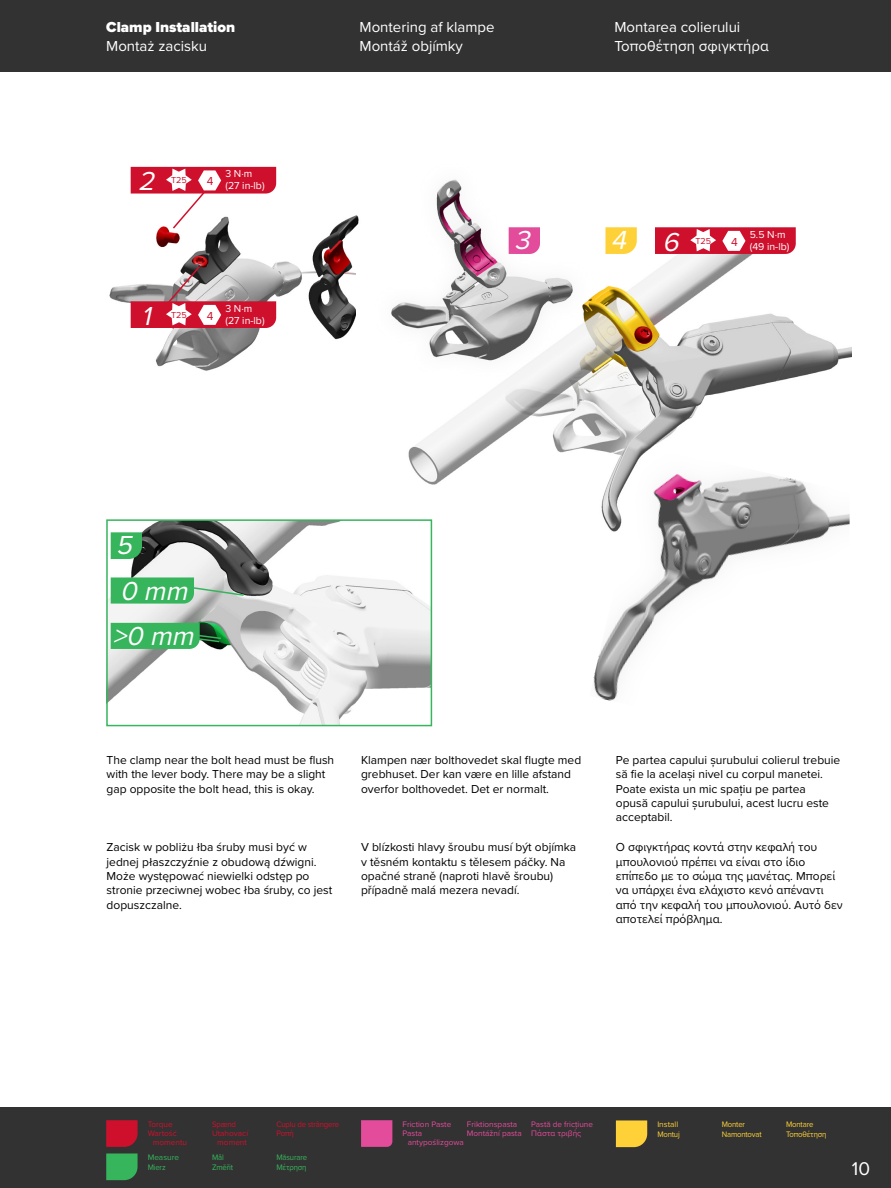
<style>
.page{position:relative;width:891px;height:1188px;background:#fff}
.page>*{position:absolute;margin:0;border:0;box-sizing:border-box;transform-origin:0 0}
.User_Manual_Number_F{font:italic 27px "Proxima Nova";color:#fff}
.t1{font:19.2px "Proxima Nova";color:#fff}
.Header_Proxima_Nova{font:15px "Proxima Nova";color:#fff}
.Header_Proxima_Nova-2{font:900 15px "Proxima Nova";color:#fff}
.User_Manual_Text_-_N{font:12px/14.4px "Proxima Nova";color:#000}
.User_Manual_Number_F-2{font:12px "Proxima Nova";color:#cf102d}
.User_Manual_Number_F-3{font:10.5px "Proxima Nova";color:#fff}
.User_Manual_Number_F-4{font:9px "Proxima Nova";color:#cf102d}
.t2{font:8.25px/8.2px "Proxima Nova";color:#e34b9b}
.t3{font:8.25px "Proxima Nova";letter-spacing:-.02em;color:#ffd138;scale:.94 1}
.t4{font:8.25px/8.2px "Proxima Nova";color:#cf102d}
.t5{font:8.25px "Proxima Nova";letter-spacing:-.02em;color:#36b55c;scale:.94 1}
.t6{font:8.25px "Proxima Nova";letter-spacing:-.02em;color:#cf102d;scale:.94 1}
.t7{font:8.25px "Proxima Nova";color:#cf102d;scale:.94 1}
.t8{font:8.25px "Proxima Nova";color:#ffd138}
.t9{font:8.25px "Proxima Nova";color:#36b55c}
.s1{font-weight:900}
</style>
<div class="page">
<div style="left:0;top:1108px;width:891px;height:80px;background:#323232"></div>
<img style="left:109px;top:167px;width:250px;height:204px">
<img style="left:357px;top:230px;width:495px;height:375px">
<svg style="left:605px;top:227px;width:32px;height:27px"></svg>
<img style="left:109px;top:522px;width:320px;height:201px">
<div style="left:106px;top:519px;width:326px;height:207px;border:2px solid #36b55c"></div>
<svg style="left:111px;top:577px;width:134px;height:27px;background:#68b67f"></svg>
<svg style="left:111px;top:623px;width:112px;height:26px;background:#38a558"></svg>
<svg style="left:111px;top:532px;width:31px;height:27px"></svg>
<img style="left:589px;top:445px;width:261px;height:256px">
<img style="left:361px;top:179px;width:242px;height:216px">
<div style="left:0;top:0;width:891px;height:72px;background:#323232"></div>
<svg style="left:106px;top:1120px;width:32px;height:27px"></svg>
<svg style="left:361px;top:1120px;width:31px;height:27px"></svg>
<svg style="left:616px;top:1120px;width:31px;height:27px"></svg>
<svg style="left:106px;top:1153px;width:32px;height:27px"></svg>
<svg style="left:655px;top:227px;width:141px;height:27px"></svg>
<svg style="left:131px;top:167px;width:145px;height:63px"></svg>
<svg style="left:131px;top:265px;width:145px;height:63px"></svg>
<p class="Header_Proxima_Nova-2" style="left:106px;top:16px;width:130px">Clamp Installation</p>
<p class="Header_Proxima_Nova" style="left:360px;top:16px;width:137px">Montering af klampe</p>
<p class="Header_Proxima_Nova" style="left:614px;top:16px;width:127px">Montarea colierului</p>
<p class="Header_Proxima_Nova" style="left:106px;top:35px;width:102px">Montaż zacisku</p>
<p class="Header_Proxima_Nova" style="left:360px;top:35px;width:105px">Montáž objímky</p>
<p class="Header_Proxima_Nova" style="left:614px;top:35px;width:156px">Τοποθέτηση σφιγκτήρα</p>
<p class="User_Manual_Number_F" style="left:138px;top:161px;width:25px">2</p>
<p class="User_Manual_Number_F-4" style="left:171px;top:174px;width:17px">T25</p>
<p class="User_Manual_Number_F-2" style="left:207px;top:172px;width:8px">4</p>
<p class="User_Manual_Number_F-3" style="left:225px;top:166px;width:28px">3 N·m</p>
<p class="User_Manual_Number_F-3" style="left:225px;top:178px;width:41px">(27 in-lb)</p>
<p class="User_Manual_Number_F" style="left:142px;top:296px;width:19px">1</p>
<p class="User_Manual_Number_F-4" style="left:171px;top:308px;width:17px">T25</p>
<p class="User_Manual_Number_F-2" style="left:207px;top:307px;width:8px">4</p>
<p class="User_Manual_Number_F-3" style="left:225px;top:301px;width:28px">3 N·m</p>
<p class="User_Manual_Number_F-3" style="left:225px;top:313px;width:41px">(27 in-lb)</p>
<p class="User_Manual_Number_F" style="left:116px;top:525px;width:25px">5</p>
<p class="User_Manual_Number_F" style="left:120px;top:570px;width:77px">0 mm</p>
<p class="User_Manual_Number_F" style="left:113px;top:616px;width:90px">&gt;0 mm</p>
<p class="User_Manual_Number_F" style="left:514px;top:220px;width:25px">3</p>
<p class="User_Manual_Number_F" style="left:611px;top:220px;width:25px">4</p>
<p class="User_Manual_Number_F" style="left:663px;top:221px;width:26px">6</p>
<p class="User_Manual_Number_F-4" style="left:695px;top:234px;width:17px">T25</p>
<p class="User_Manual_Number_F-2" style="left:731px;top:233px;width:8px">4</p>
<p class="User_Manual_Number_F-3" style="left:750px;top:227px;width:37px">5.5 N·m</p>
<p class="User_Manual_Number_F-3" style="left:750px;top:239px;width:41px">(49 in-lb)</p>
<p class="User_Manual_Text_-_N" style="left:107px;top:752px;width:229px">The clamp near the bolt head must be flush with the lever body. There may be a slight gap opposite the bolt head, this is okay.</p>
<p class="User_Manual_Text_-_N" style="left:361px;top:752px;width:222px">Klampen nær bolthovedet skal flugte med grebhuset. Der kan være en lille afstand overfor bolthovedet. Det er normalt.</p>
<p class="User_Manual_Text_-_N" style="left:616px;top:752px;width:226px">Pe partea capului șurubului colierul trebuie să fie la același nivel cu corpul manetei.<br>Poate exista un mic spațiu pe partea opusă capului șurubului, acest lucru este acceptabil.</p>
<p class="User_Manual_Text_-_N" style="left:107px;top:839px;width:227px">Zacisk w pobliżu łba śruby musi być w jednej płaszczyźnie z obudową dźwigni.<br>Może występować niewielki odstęp po stronie przeciwnej wobec łba śruby, co jest dopuszczalne.</p>
<p class="User_Manual_Text_-_N" style="left:361px;top:839px;width:217px">V blízkosti hlavy šroubu musí být objímka v těsném kontaktu s tělesem páčky. Na opačné straně (naproti hlavě šroubu) případně malá mezera nevadí.</p>
<p class="User_Manual_Text_-_N" style="left:616px;top:839px;width:228px">Ο σφιγκτήρας κοντά στην κεφαλή του μπουλονιού πρέπει να είναι στο ίδιο επίπεδο με το σώμα της μανέτας. Μπορεί να υπάρχει ένα ελάχιστο κενό απέναντι από την κεφαλή του μπουλονιού. Αυτό δεν αποτελεί πρόβλημα.</p>
<p class="t4" style="left:148px;top:1119px;width:27px">Torque</p>
<p class="t7" style="left:212px;top:1118px;width:27px">Spænd</p>
<p class="t6" style="left:276px;top:1118px;width:68px">Cuplu de strângere</p>
<p class="t4" style="left:153px;top:1129px;width:36px;text-indent:-5px">Wartość momentu</p>
<p class="t4" style="left:212px;top:1129px;width:38px;text-align:center">Utahovací moment</p>
<p class="t7" style="left:276px;top:1128px;width:20px">Ροπή</p>
<p class="t9" style="left:148px;top:1151px;width:33px">Measure</p>
<p class="t5" style="left:212px;top:1151px;width:14px">Mål</p>
<p class="t5" style="left:276px;top:1151px;width:34px">Măsurare</p>
<p class="t5" style="left:148px;top:1161px;width:21px">Mierz</p>
<p class="t5" style="left:212px;top:1161px;width:24px">Změřit</p>
<p class="t5" style="left:276px;top:1161px;width:33px">Μέτρηση</p>
<p class="t2" style="left:403px;top:1119px;width:50px">Friction Paste</p>
<p class="t2" style="left:467px;top:1119px;width:52px">Friktionspasta</p>
<p class="t2" style="left:531px;top:1119px;width:63px">Pastă de fricţiune</p>
<p class="t2" style="left:408px;top:1129px;width:58px;text-indent:-5px">Pasta antypoślizgowa</p>
<p class="t2" style="left:467px;top:1129px;width:56px">Montážní pasta</p>
<p class="t2" style="left:531px;top:1129px;width:51px">Πάστα τριβής</p>
<p class="t8" style="left:657px;top:1118px;width:22px">Install</p>
<p class="t3" style="left:722px;top:1118px;width:26px">Monter</p>
<p class="t3" style="left:786px;top:1118px;width:31px">Montare</p>
<p class="t3" style="left:657px;top:1128px;width:25px">Montuj</p>
<p class="t3" style="left:722px;top:1128px;width:44px">Namontovat</p>
<p class="t3" style="left:786px;top:1128px;width:44px">Τοποθέτηση</p>
<h2 class="t1" style="left:849px;top:1154px;width:23px"><span class="s1">1</span>1 0</h2>
</div>
